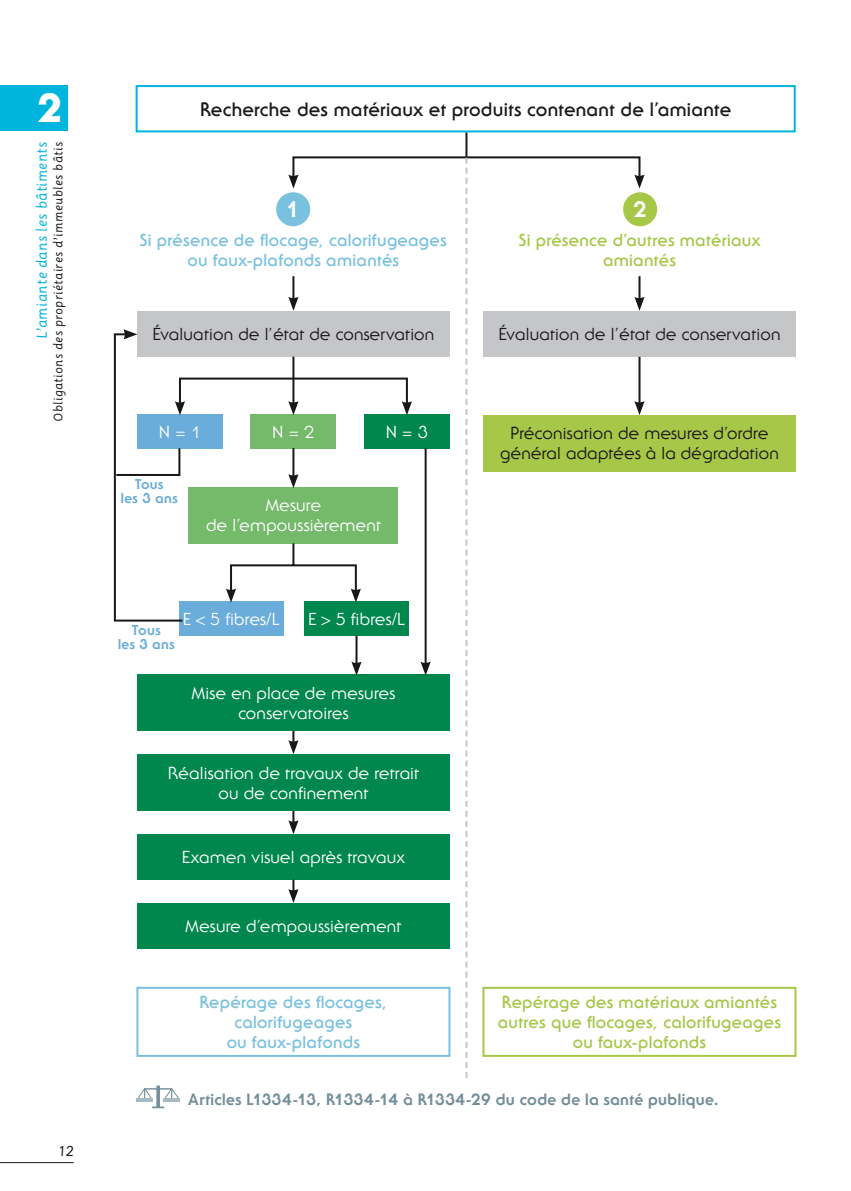
<style>
.page{position:relative;width:851px;height:1191px;background:#fff}
.page>*{position:absolute;margin:0;border:0;box-sizing:border-box;transform-origin:0 0}
.t1{font:800 40px "Serif Gothic";color:#fff}
.t2{font:800 22px "Serif Gothic";color:#fff}
.t3{font:700 19px "Serif Gothic";letter-spacing:.015em;color:#1a171b}
.t4{font:17px/20px "Serif Gothic";letter-spacing:.015em;color:#fff;text-align:center}
.t5{font:17px/20px "Serif Gothic";letter-spacing:.015em;color:#1a171b;text-align:center}
.t6{font:700 17px/20px "Serif Gothic";letter-spacing:.015em;color:#a6c748;text-align:center}
.t7{font:700 17px/20px "Serif Gothic";letter-spacing:.015em;color:#79c1df;text-align:center}
.t8{font:800 16px "Serif Gothic";letter-spacing:.02em;color:#738d99}
.t9{font:14px "Sassoon Primary";letter-spacing:.035em;color:#00b5dd}
.t10{font:800 14px/14px "Serif Gothic";letter-spacing:.03em;color:#6aacda;text-align:center}
.t11{font:14px "Sassoon Primary";color:#1a171b}
.t12{font:12px "Sassoon Primary";letter-spacing:.035em;color:#1a171b}
</style>
<div class="page">
<div style="left:0;top:85px;width:68px;height:45px;background:#00b5dd"></div>
<svg style="left:156px;top:1085px;width:4px;height:21px"></svg>
<svg style="left:152px;top:1106px;width:12px;height:2px"></svg>
<hr style="left:137px;top:1098px;width:16px;height:3px;background:#a8bac4">
<svg style="left:136px;top:1086px;width:43px;height:14px"></svg>
<hr style="left:164px;top:1098px;width:16px;height:3px;background:#a8bac4">
<div style="left:136px;top:85px;width:659px;height:47px;border:2px solid #00b5dd"></div>
<div style="left:137px;top:311px;width:312px;height:46px;background:#c5c6c8"></div>
<div style="left:137px;top:415px;width:85px;height:34px;background:#6aacda"></div>
<div style="left:136px;top:986px;width:314px;height:70px;border:2px solid #79c1df"></div>
<div style="left:482px;top:986px;width:314px;height:70px;border:2px solid #a6c748"></div>
<div style="left:137px;top:674px;width:312px;height:57px;background:#00874d"></div>
<div style="left:137px;top:754px;width:312px;height:57px;background:#00874d"></div>
<div style="left:137px;top:834px;width:312px;height:45px;background:#00874d"></div>
<div style="left:137px;top:903px;width:312px;height:45px;background:#00874d"></div>
<div style="left:483px;top:415px;width:312px;height:56px;background:#a6c748"></div>
<div style="left:483px;top:311px;width:312px;height:46px;background:#c5c6c8"></div>
<div style="left:251px;top:415px;width:85px;height:34px;background:#75b96b"></div>
<div style="left:364px;top:415px;width:85px;height:34px;background:#00874d"></div>
<div style="left:188px;top:487px;width:210px;height:56px;background:#75b96b"></div>
<div style="left:178px;top:602px;width:105px;height:34px;background:#6aacda"></div>
<div style="left:304px;top:602px;width:105px;height:34px;background:#00874d"></div>
<hr style="left:638px;top:276px;width:2px;height:24px;background:#1a171b">
<svg style="left:634px;top:297px;width:10px;height:14px"></svg>
<div style="left:292px;top:156px;width:348px;height:23px;border:2px solid #1a171b"></div>
<svg style="left:634px;top:174px;width:10px;height:15px"></svg>
<svg style="left:288px;top:174px;width:10px;height:15px"></svg>
<hr style="left:292px;top:276px;width:2px;height:24px;background:#1a171b">
<svg style="left:288px;top:297px;width:10px;height:14px"></svg>
<hr style="left:292px;top:356px;width:2px;height:48px;background:#1a171b">
<svg style="left:288px;top:401px;width:10px;height:14px"></svg>
<div style="left:179px;top:377px;width:229px;height:28px;border:2px solid #1a171b"></div>
<svg style="left:402px;top:401px;width:10px;height:14px"></svg>
<svg style="left:226px;top:543px;width:135px;height:59px"></svg>
<hr style="left:292px;top:448px;width:2px;height:29px;background:#1a171b">
<svg style="left:288px;top:474px;width:10px;height:14px"></svg>
<hr style="left:424px;top:448px;width:2px;height:216px;background:#1a171b">
<svg style="left:420px;top:661px;width:10px;height:14px"></svg>
<hr style="left:355px;top:635px;width:2px;height:29px;background:#1a171b">
<svg style="left:351px;top:661px;width:10px;height:14px"></svg>
<svg style="left:288px;top:731px;width:10px;height:23px"></svg>
<svg style="left:288px;top:811px;width:10px;height:23px"></svg>
<svg style="left:288px;top:879px;width:10px;height:24px"></svg>
<svg style="left:113px;top:329px;width:72px;height:293px"></svg>
<hr style="left:638px;top:357px;width:2px;height:47px;background:#1a171b">
<svg style="left:634px;top:401px;width:10px;height:14px"></svg>
<div style="left:276px;top:192px;width:34px;height:34px;background:#79c1df;border-radius:50%"></div>
<div style="left:623px;top:192px;width:34px;height:34px;background:#a6c748;border-radius:50%"></div>
<hr style="left:465px;top:132px;width:2px;height:25px;background:#1a171b">
<svg style="left:465px;top:158px;width:2px;height:920px"></svg>
<hr style="left:0;top:1162px;width:74px;height:1px;background:#1a171b">
<h1 class="t1" style="left:38px;top:93px;width:26px">2</h1>
<p class="t9" style="left:36px;top:339px;width:199px;rotate:-90deg">L’amiante dans les bâtiments</p>
<p class="t12" style="left:53px;top:422px;width:281px;rotate:-90deg">Obligations des propriétaires d’immeubles bâtis</p>
<p class="t11" style="left:58px;top:1144px;width:18px">12</p>
<p class="t3" style="left:200px;top:102px;width:532px">Recherche des matériaux et produits contenant de l’amiante</p>
<p class="t2" style="left:286px;top:201px;width:15px">1</p>
<p class="t2" style="left:633px;top:201px;width:15px">2</p>
<p class="t7" style="left:140px;top:232px;width:308px">Si présence de flocage, calorifugeages ou faux-plafonds amiantés</p>
<p class="t5" style="left:152px;top:326px;width:283px">Évaluation de l’état de conservation</p>
<p class="t4" style="left:159px;top:424px;width:44px">N = 1</p>
<p class="t4" style="left:272px;top:424px;width:44px">N = 2</p>
<p class="t4" style="left:385px;top:424px;width:44px">N = 3</p>
<p class="t10" style="left:121px;top:479px;width:58px">Tous<br>les 3 ans</p>
<p class="t4" style="left:206px;top:497px;width:176px">Mesure<br>de l’empoussièrement</p>
<p class="t10" style="left:118px;top:624px;width:58px">Tous<br>les 3 ans</p>
<p class="t4" style="left:183px;top:611px;width:98px">E &lt; 5 fibres/L</p>
<p class="t4" style="left:308px;top:611px;width:98px">E &gt; 5 fibres/L</p>
<p class="t4" style="left:192px;top:684px;width:205px">Mise en place de mesures conservatoires</p>
<p class="t4" style="left:168px;top:764px;width:253px">Réalisation de travaux de retrait ou de confinement</p>
<p class="t4" style="left:182px;top:849px;width:225px">Examen visuel après travaux</p>
<p class="t4" style="left:185px;top:917px;width:217px">Mesure d’empoussièrement</p>
<p class="t6" style="left:518px;top:232px;width:243px">Si présence d’autres matériaux amiantés</p>
<p class="t5" style="left:498px;top:326px;width:283px">Évaluation de l’état de conservation</p>
<p class="t5" style="left:500px;top:425px;width:280px">Préconisation de mesures d’ordre général adaptées à la dégradation</p>
<p class="t7" style="left:199px;top:993px;width:189px">Repérage des flocages, calorifugeages<br>ou faux-plafonds</p>
<p class="t6" style="left:497px;top:993px;width:285px">Repérage des matériaux amiantés autres que flocages, calorifugeages ou faux-plafonds</p>
<p class="t8" style="left:188px;top:1094px;width:532px">Articles L1334-13, R1334-14 à R1334-29 du code de la santé publique.</p>
</div>
